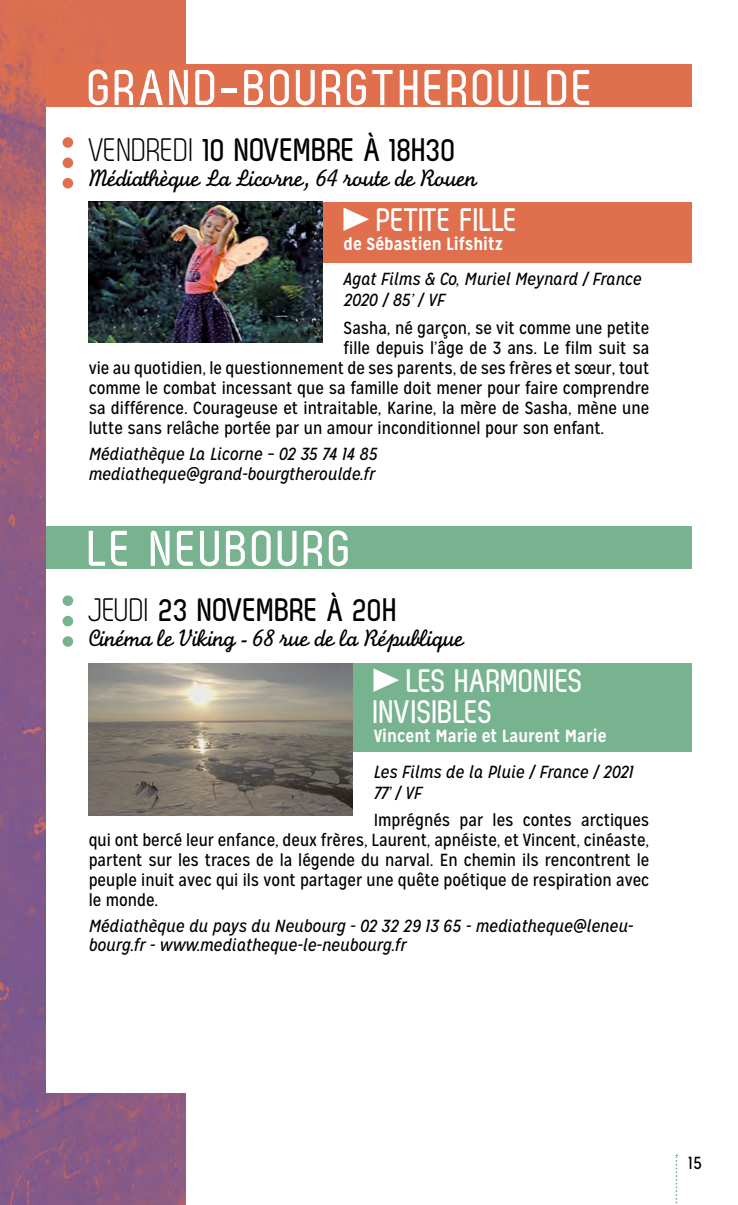
<style>
.page{position:relative;width:738px;height:1205px;background:#fff}
.page>*{position:absolute;margin:0;border:0;box-sizing:border-box;transform-origin:0 0}
.t1{font:700 50px "Zag";letter-spacing:.06em;color:#fff}
.t2{font:700 32.5px "Zag";color:#000}
.t3{font:700 32.5px/31.2px "Zag";color:#fff}
.t4{font:700 32.5px "Zag";letter-spacing:-.025em;color:#fff}
.t5{font:25px "Monoline Script MT Std";letter-spacing:-.03em;color:#000}
.t6{font:17.5px/20px "Mission Gothic";color:#000;text-align:justify}
.t7{font:italic 17.5px/21px "Mission Gothic";color:#000}
.t8{font:700 17.5px "Mission Gothic";color:#fff}
.s1{font-family:"Zag Normal";font-weight:400}
</style>
<div class="page">
<img style="left:0;top:0;width:186px;height:1205px">
<div style="left:46px;top:64px;width:645px;height:1028px;background:#fff"></div>
<div style="left:46px;top:64px;width:645px;height:42px;background:#e06f4e"></div>
<div style="left:46px;top:526px;width:645px;height:42px;background:#78b390"></div>
<svg style="left:63px;top:137px;width:10px;height:51px"></svg>
<svg style="left:63px;top:595px;width:10px;height:52px"></svg>
<div style="left:89px;top:202px;width:602px;height:60px;background:#e06f4e"></div>
<div style="left:89px;top:663px;width:602px;height:89px;background:#78b390"></div>
<img style="left:89px;top:201px;width:233px;height:141px">
<svg style="left:343px;top:207px;width:26px;height:24px"></svg>
<img style="left:89px;top:663px;width:263px;height:152px">
<svg style="left:373px;top:668px;width:26px;height:24px"></svg>
<svg style="left:675px;top:1154px;width:2px;height:50px"></svg>
<h1 class="t1" style="left:89px;top:60px;width:182px">GRAND-BOURGTHEROU</h1>
<h1 class="t1" style="left:524px;top:60px;width:45px">LDE</h1>
<h2 class="t2" style="left:89px;top:131px;width:369px"><span class="s1">VENDREDI</span> 10 NOVEMBRE À 18H30</h2>
<h3 class="t5" style="left:89px;top:163px;width:389px">Médiathèque La Licorne, 64 route de Rouen</h3>
<h2 class="t4" style="left:377px;top:202px;width:142px">PETITE FILLE</h2>
<p class="t8" style="left:343px;top:233px;width:161px">de Sébastien Lifshitz</p>
<p class="t7" style="left:343px;top:269px;width:299px">Agat Films &amp; Co, Muriel Meynard / France<br>2020 / 85’ / VF</p>
<p class="t6" style="left:343px;top:318px;width:307px">Sasha, né garçon, se vit comme une petite</p>
<p class="t6" style="left:343px;top:338px;width:307px">fille depuis l’âge de 3 ans. Le film suit sa</p>
<p class="t6" style="left:89px;top:358px;width:561px">vie au quotidien, le questionnement de ses parents, de ses frères et sœur, tout</p>
<p class="t6" style="left:89px;top:378px;width:561px">comme le combat incessant que sa famille doit mener pour faire comprendre</p>
<p class="t6" style="left:89px;top:398px;width:561px">sa différence. Courageuse et intraitable, Karine, la mère de Sasha, mène une</p>
<p class="t6" style="left:89px;top:418px;width:516px">lutte sans relâche portée par un amour inconditionnel pour son enfant.</p>
<p class="t7" style="left:89px;top:444px;width:290px;line-height:20px">Médiathèque La Licorne – 02 35 74 14 85 mediatheque@grand-bourgtheroulde.fr</p>
<h1 class="t1" style="left:89px;top:521px;width:88px">LE NEUBOURG</h1>
<h2 class="t2" style="left:89px;top:592px;width:310px"><span class="s1">JEUDI</span> 23 NOVEMBRE À 20H</h2>
<h3 class="t5" style="left:89px;top:623px;width:377px">Cinéma le Viking - 68 rue de la République</h3>
<h2 class="t3" style="left:373px;top:665px;width:211px;text-indent:34px">LES HARMONIES<br>INVISIBLES</h2>
<p class="t8" style="left:373px;top:725px;width:234px">Vincent Marie et Laurent Marie</p>
<p class="t7" style="left:373px;top:761px;width:261px">Les Films de la Pluie / France / 2021<br>77’ / VF</p>
<p class="t6" style="left:89px;top:810px;width:561px;text-indent:285px">Imprégnés par les contes arctiques qui ont bercé leur enfance, deux frères, Laurent, apnéiste, et Vincent, cinéaste, partent sur les traces de la légende du narval. En chemin ils rencontrent le peuple inuit avec qui ils vont partager une quête poétique de respiration avec le monde.</p>
<p class="t7" style="left:89px;top:916px;width:546px;line-height:19.2px">Médiathèque du pays du Neubourg - 02 32 29 13 65 - mediatheque@leneu&shy;bourg.fr - www.mediatheque-le-neubourg.fr</p>
<p class="t6" style="left:687px;top:1152px;width:15px">15</p>
</div>
